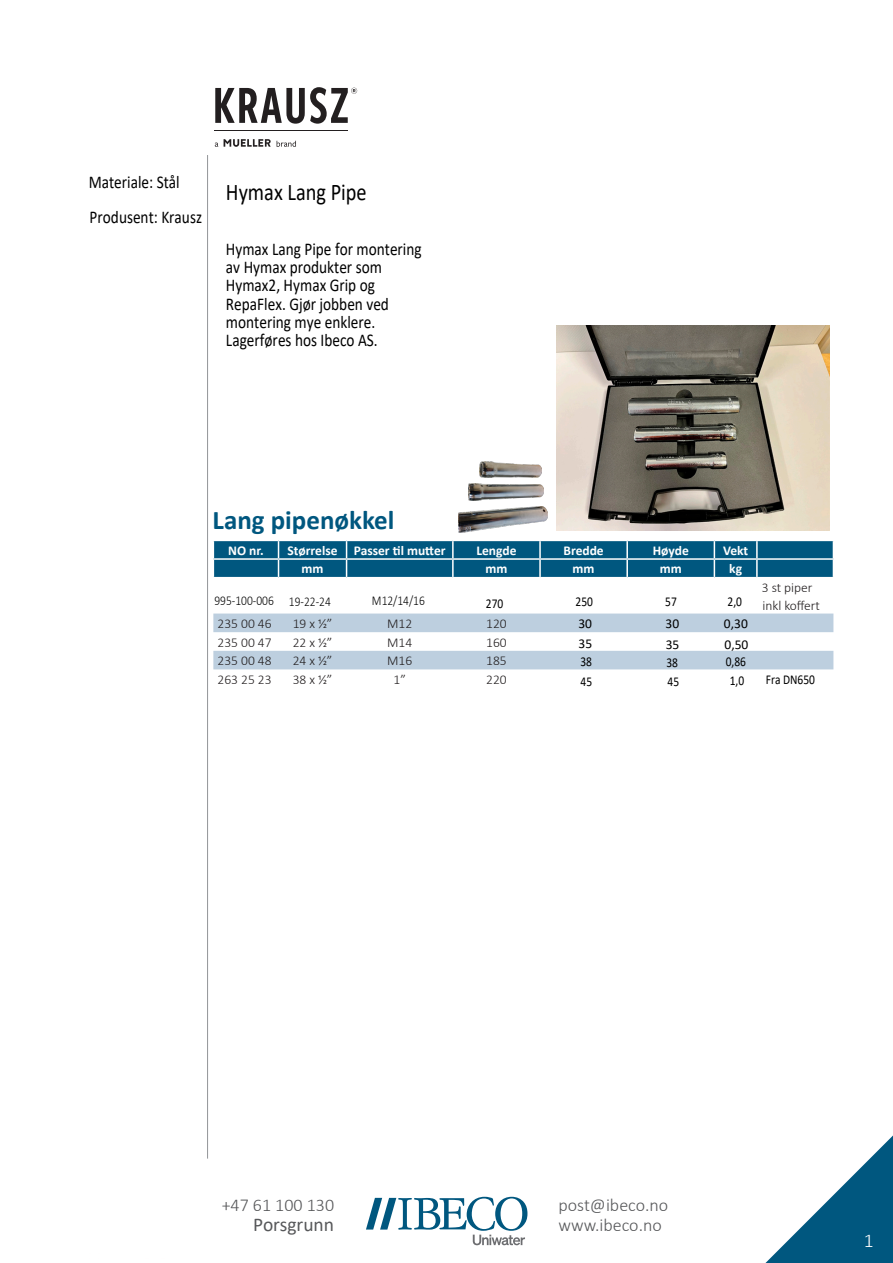
<style>
.page{position:relative;width:893px;height:1263px;background:#fff}
.page>*{position:absolute;margin:0;border:0;box-sizing:border-box;transform-origin:0 0}
.t1{font:700 27px "Calibri";color:#00577f}
.t2{font:24px "Calibri";color:#000;scale:.85 1}
.t3{font:19.5px "Calibri";color:#57585a}
.t4{font:300 19.5px "Calibri";color:#fff}
.t5{font:18px/18.3px "Calibri";color:#000;scale:.85 1}
.t6{font:300 18px "Calibri";color:#57585a}
.t7{font:300 13.5px/17.7px "Calibri";color:#231f20}
.t8{font:700 13.5px "Calibri";color:#fff}
.t9{font:13.5px "Calibri";color:#000;scale:.85 1}
.t10{font:300 13.5px "Calibri";color:#000;scale:.85 1}
.t11{font:13.5px "Calibri";color:#000}
</style>
<div class="page">
<hr style="left:207px;top:155px;width:1px;height:1003px;background:#939598">
<svg style="left:366px;top:1197px;width:161px;height:48px"></svg>
<svg style="left:765px;top:1135px;width:128px;height:128px"></svg>
<img style="left:556px;top:325px;width:273px;height:205px">
<svg style="left:213px;top:613px;width:620px;height:56px"></svg>
<svg style="left:213px;top:540px;width:621px;height:38px;background:#1d6a8d"></svg>
<img style="left:479px;top:461px;width:62px;height:16px">
<img style="left:469px;top:483px;width:74px;height:18px">
<img style="left:458px;top:507px;width:89px;height:26px">
<svg style="left:224px;top:139px;width:47px;height:8px"></svg>
<svg style="left:277px;top:141px;width:19px;height:6px"></svg>
<hr style="left:215px;top:130px;width:133px;height:1px;background:#231f20">
<svg style="left:215px;top:87px;width:142px;height:37px"></svg>
<p class="t5" style="left:89px;top:164px;width:135px;line-height:35.1px">Materiale: Stål<br>Produsent: Krausz</p>
<h2 class="t2" style="left:226px;top:176px;width:167px">Hymax Lang Pipe</h2>
<p class="t5" style="left:226px;top:239px;width:232px">Hymax Lang Pipe for montering av Hymax produkter som<br>Hymax2, Hymax Grip og<br>RepaFlex. Gjør jobben ved montering mye enklere.<br>Lagerføres hos Ibeco AS.</p>
<h1 class="t1" style="left:213px;top:501px;width:183px">Lang pipenøkkel</h1>
<p class="t8" style="left:228px;top:541px;width:37px">NO nr.</p>
<p class="t8" style="left:288px;top:541px;width:160px">Størrelse Passer til mutter</p>
<p class="t8" style="left:476px;top:541px;width:42px">Lengde</p>
<p class="t8" style="left:563px;top:541px;width:42px">Bredde</p>
<p class="t8" style="left:653px;top:541px;width:38px">Høyde</p>
<p class="t8" style="left:723px;top:541px;width:27px">Vekt</p>
<p class="t8" style="left:302px;top:559px;width:23px">mm</p>
<p class="t8" style="left:485px;top:559px;width:23px">mm</p>
<p class="t8" style="left:573px;top:559px;width:23px">mm</p>
<p class="t8" style="left:660px;top:559px;width:23px">mm</p>
<p class="t8" style="left:729px;top:559px;width:14px">kg</p>
<p class="t10" style="left:214px;top:592px;width:138px">995-100-006 19-22-24</p>
<p class="t10" style="left:372px;top:592px;width:64px">M12/14/16</p>
<p class="t9" style="left:486px;top:594px;width:22px">270</p>
<p class="t9" style="left:575px;top:592px;width:22px">250</p>
<p class="t9" style="left:665px;top:592px;width:15px">57</p>
<p class="t9" style="left:728px;top:592px;width:19px">2,0</p>
<p class="t7" style="left:218px;top:614px;width:56px">235 00 46</p>
<p class="t7" style="left:293px;top:614px;width:41px">19 x 1/2”</p>
<p class="t7" style="left:387px;top:614px;width:27px">M12</p>
<p class="t7" style="left:486px;top:614px;width:22px">120</p>
<p class="t7" style="left:218px;top:633px;width:56px">235 00 47</p>
<p class="t7" style="left:293px;top:633px;width:41px">22 x 1/2”</p>
<p class="t7" style="left:387px;top:633px;width:27px">M14</p>
<p class="t7" style="left:486px;top:633px;width:22px">160</p>
<p class="t7" style="left:218px;top:652px;width:56px">235 00 48</p>
<p class="t7" style="left:293px;top:652px;width:41px">24 x 1/2”</p>
<p class="t7" style="left:387px;top:652px;width:27px">M16</p>
<p class="t7" style="left:486px;top:652px;width:22px">185</p>
<p class="t7" style="left:218px;top:670px;width:56px">263 25 23</p>
<p class="t7" style="left:293px;top:670px;width:41px">38 x 1/2”</p>
<p class="t7" style="left:394px;top:670px;width:14px">1”</p>
<p class="t7" style="left:486px;top:670px;width:22px">220</p>
<p class="t11" style="left:578px;top:614px;width:15px">30</p>
<p class="t11" style="left:666px;top:614px;width:15px">30</p>
<p class="t11" style="left:724px;top:614px;width:25px">0,30</p>
<p class="t11" style="left:579px;top:634px;width:15px">35</p>
<p class="t11" style="left:666px;top:635px;width:15px">35</p>
<p class="t11" style="left:725px;top:635px;width:25px">0,50</p>
<p class="t9" style="left:580px;top:652px;width:15px">38</p>
<p class="t9" style="left:666px;top:653px;width:15px">38</p>
<p class="t9" style="left:726px;top:652px;width:25px">0,86</p>
<p class="t9" style="left:581px;top:672px;width:15px">45</p>
<p class="t9" style="left:668px;top:672px;width:15px">45</p>
<p class="t9" style="left:730px;top:671px;width:19px">1,0</p>
<p class="t7" style="left:762px;top:579px;width:60px">3 st piper inkl koffert</p>
<p class="t9" style="left:766px;top:670px;width:59px">Fra DN650</p>
<p class="t6" style="left:558px;top:1194px;width:111px">post@ibeco.no</p>
<p class="t6" style="left:222px;top:1194px;width:114px">+47 61 100 130</p>
<p class="t3" style="left:253px;top:1211px;width:82px">Porsgrunn</p>
<p class="t6" style="left:558px;top:1214px;width:105px">www.ibeco.no</p>
<p class="t4" style="left:864px;top:1228px;width:11px">1</p>
</div>
